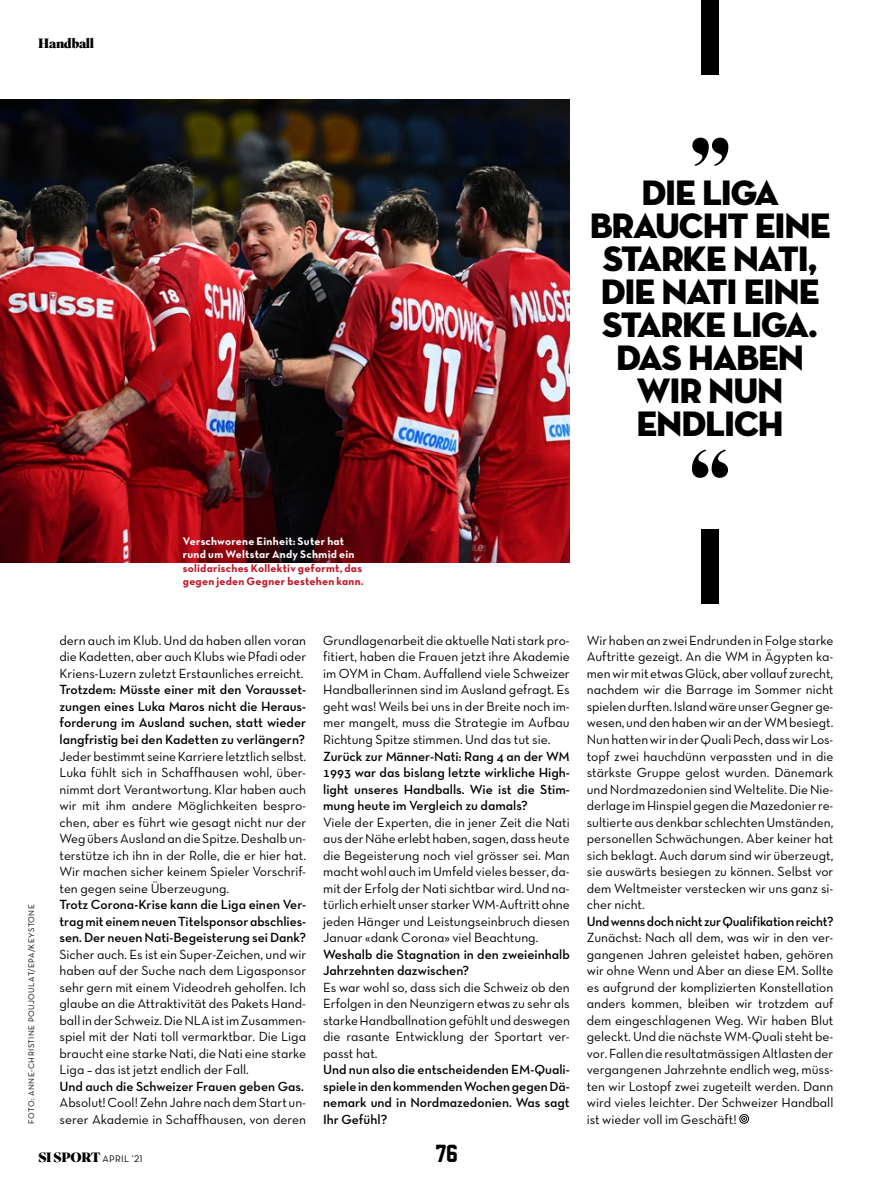
<style>
.page{position:relative;width:893px;height:1200px;background:#fff}
.page>*{position:absolute;margin:0;border:0;box-sizing:border-box;transform-origin:0 0}
._700___QU_24_NeTi_VL{font:700 87px "Superior Title";color:#000}
._700___QU_24_NeTi_VL-2{font:36px/33px "Neutraface Display Titling";letter-spacing:-.03em;color:#000;text-align:center}
.t1{font:22.5px "Jersey M54";color:#000}
._541_LT_9_NeBook_anG{font:13.5px/16.5px "Neutraface Text Book Alt";color:#000;text-align:justify}
._540_LT_9_NeDemi_anG{font:13.5px/16.5px "Neutraface Text Demi Alt";color:#000;text-align:justify}
._191_RU_9_SuTiBlack{font:900 13.5px "Superior Title";letter-spacing:-.03em;color:#000}
._810___LE_7_5_NeBold{font:11.25px/13.5px "Neutraface Text Bold Alt";letter-spacing:.02em;color:#c11627}
.t2{font:9.75px "Neutraface Text Book Alt";letter-spacing:.03em;color:#000}
._400_BY_5_5_NeBook_V{font:8.25px "Neutraface Text Book Alt";letter-spacing:.055em;color:#000}
.s1{color:#fff}
.s2{font-family:"Superior Title";font-weight:900;font-size:13.5px}
</style>
<div class="page">
<img style="left:0;top:100px;width:570px;height:462px">
<div style="left:702px;top:0;width:17px;height:74px;background:#000"></div>
<div style="left:702px;top:529px;width:17px;height:74px;background:#000"></div>
<svg style="left:739px;top:1114px;width:10px;height:9px"></svg>
<p class="_191_RU_9_SuTiBlack" style="left:38px;top:34px;width:57px">Handball</p>
<p class="_700___QU_24_NeTi_VL" style="left:688px;top:117px;width:45px">”</p>
<p class="_700___QU_24_NeTi_VL-2" style="left:641px;top:176px;width:139px">DIE LIGA</p>
<p class="_700___QU_24_NeTi_VL-2" style="left:590px;top:209px;width:242px">BRAUCHT EINE<br>STARKE NATI,<br>DIE NATI EINE<br>STARKE LIGA.<br>DAS HABEN<br>WIR NUN<br>ENDLICH</p>
<p class="_700___QU_24_NeTi_VL" style="left:688px;top:429px;width:45px">“</p>
<p class="_810___LE_7_5_NeBold" style="left:183px;top:533px;width:182px"><span class="s1">Verschworene Einheit: Suter hat rund um Weltstar Andy Schmid ein </span>solidarisches Kollektiv geformt, das gegen jeden Gegner bestehen kann.</p>
<p class="_400_BY_5_5_NeBook_V" style="left:26px;top:1123px;width:221px;rotate:-90deg">FOTO: ANNE-CHRISTINE POUJOULAT/EPA/KEYSTONE</p>
<p class="_541_LT_9_NeBook_anG" style="left:60px;top:631px;width:248px">dern auch im Klub. Und da haben allen voran die Kadetten, aber auch Klubs wie Pfadi oder Kriens-Luzern zuletzt Erstaunliches erreicht.</p>
<p class="_540_LT_9_NeDemi_anG" style="left:60px;top:681px;width:248px">Trotzdem: Müsste einer mit den Vorausset&shy;zungen eines Luka Maros nicht die Heraus&shy;forderung im Ausland suchen, statt wieder langfristig bei den Kadetten zu verlängern?</p>
<p class="_541_LT_9_NeBook_anG" style="left:60px;top:747px;width:248px">Jeder bestimmt seine Karriere letztlich selbst.<br>Luka fühlt sich in Schaffhausen wohl, über&shy;nimmt dort Verantwortung. Klar haben auch wir mit ihm andere Möglichkeiten bespro&shy;chen, aber es führt wie gesagt nicht nur der Weg übers Ausland an die Spitze. Deshalb un&shy;terstütze ich ihn in der Rolle, die er hier hat.<br>Wir machen sicher keinem Spieler Vorschrif&shy;ten gegen seine Überzeugung.</p>
<p class="_540_LT_9_NeDemi_anG" style="left:60px;top:895px;width:248px">Trotz Corona-Krise kann die Liga einen Ver&shy;trag mit einem neuen Titelsponsor abschlies&shy;sen. Der neuen Nati-Begeisterung sei Dank?</p>
<p class="_541_LT_9_NeBook_anG" style="left:60px;top:945px;width:248px">Sicher auch. Es ist ein Super-Zeichen, und wir haben auf der Suche nach dem Ligasponsor sehr gern mit einem Videodreh geholfen. Ich glaube an die Attraktivität des Pakets Hand&shy;ball in der Schweiz. Die NLA ist im Zusammen&shy;spiel mit der Nati toll vermarktbar. Die Liga braucht eine starke Nati, die Nati eine starke Liga – das ist jetzt endlich der Fall.</p>
<p class="_540_LT_9_NeDemi_anG" style="left:60px;top:1077px;width:246px">Und auch die Schweizer Frauen geben Gas.</p>
<p class="_541_LT_9_NeBook_anG" style="left:60px;top:1093px;width:248px">Absolut! Cool! Zehn Jahre nach dem Start un&shy;serer Akademie in Schaffhausen, von deren</p>
<p class="_541_LT_9_NeBook_anG" style="left:323px;top:631px;width:248px">Grundlagenarbeit die aktuelle Nati stark pro&shy;fitiert, haben die Frauen jetzt ihre Akademie im OYM in Cham. Auffallend viele Schweizer Handballerinnen sind im Ausland gefragt. Es geht was! Weils bei uns in der Breite noch im&shy;mer mangelt, muss die Strategie im Aufbau Richtung Spitze stimmen. Und das tut sie.</p>
<p class="_540_LT_9_NeDemi_anG" style="left:323px;top:747px;width:248px">Zurück zur Männer-Nati: Rang 4 an der WM 1993 war das bislang letzte wirkliche High&shy;light unseres Handballs. Wie ist die Stim&shy;mung heute im Vergleich zu damals?</p>
<p class="_541_LT_9_NeBook_anG" style="left:323px;top:813px;width:248px">Viele der Experten, die in jener Zeit die Nati aus der Nähe erlebt haben, sagen, dass heute die Begeisterung noch viel grösser sei. Man macht wohl auch im Umfeld vieles besser, da&shy;mit der Erfolg der Nati sichtbar wird. Und na&shy;türlich erhielt unser starker WM-Auftritt ohne jeden Hänger und Leistungseinbruch diesen Januar «dank Corona» viel Beachtung.</p>
<p class="_540_LT_9_NeDemi_anG" style="left:323px;top:945px;width:248px">Weshalb die Stagnation in den zweieinhalb<br>Jahrzehnten dazwischen?</p>
<p class="_541_LT_9_NeBook_anG" style="left:323px;top:978px;width:248px">Es war wohl so, dass sich die Schweiz ob den Erfolgen in den Neunzigern etwas zu sehr als starke Handballnation gefühlt und deswegen die rasante Entwicklung der Sportart ver&shy;passt hat.</p>
<p class="_540_LT_9_NeDemi_anG" style="left:323px;top:1060px;width:248px">Und nun also die entscheidenden EM-Quali&shy;spiele in den kommenden Wochen gegen Dä&shy;nemark und in Nordmazedonien. Was sagt Ihr Gefühl?</p>
<p class="t2" style="left:38px;top:1151px;width:106px"><span class="s2">SI SPORT</span> APRIL ’21</p>
<h3 class="t1" style="left:435px;top:1140px;width:24px">76</h3>
<p class="_541_LT_9_NeBook_anG" style="left:587px;top:631px;width:248px">Wir haben an zwei Endrunden in Folge starke Auftritte gezeigt. An die WM in Ägypten ka&shy;men wir mit etwas Glück, aber vollauf zurecht, nachdem wir die Barrage im Sommer nicht spielen durften. Island wäre unser Gegner ge&shy;wesen, und den haben wir an der WM besiegt.<br>Nun hatten wir in der Quali Pech, dass wir Los&shy;topf zwei hauchdünn verpassten und in die stärkste Gruppe gelost wurden. Dänemark und Nordmazedonien sind Weltelite. Die Nie&shy;derlage im Hinspiel gegen die Mazedonier re&shy;sultierte aus denkbar schlechten Umständen, personellen Schwächungen. Aber keiner hat sich beklagt. Auch darum sind wir überzeugt, sie auswärts besiegen zu können. Selbst vor dem Weltmeister verstecken wir uns ganz si&shy;cher nicht.</p>
<p class="_540_LT_9_NeDemi_anG" style="left:587px;top:912px;width:248px">Und wenns doch nicht zur Qualifikation reicht?</p>
<p class="_541_LT_9_NeBook_anG" style="left:587px;top:928px;width:248px">Zunächst: Nach all dem, was wir in den ver&shy;gangenen Jahren geleistet haben, gehören wir ohne Wenn und Aber an diese EM. Sollte es aufgrund der komplizierten Konstellation anders kommen, bleiben wir trotzdem auf dem eingeschlagenen Weg. Wir haben Blut geleckt. Und die nächste WM-Quali steht be&shy;vor. Fallen die resultatmässigen Altlasten der vergangenen Jahrzehnte endlich weg, müss&shy;ten wir Lostopf zwei zugeteilt werden. Dann wird vieles leichter. Der Schweizer Handball ist wieder voll im Geschäft!</p>
</div>
